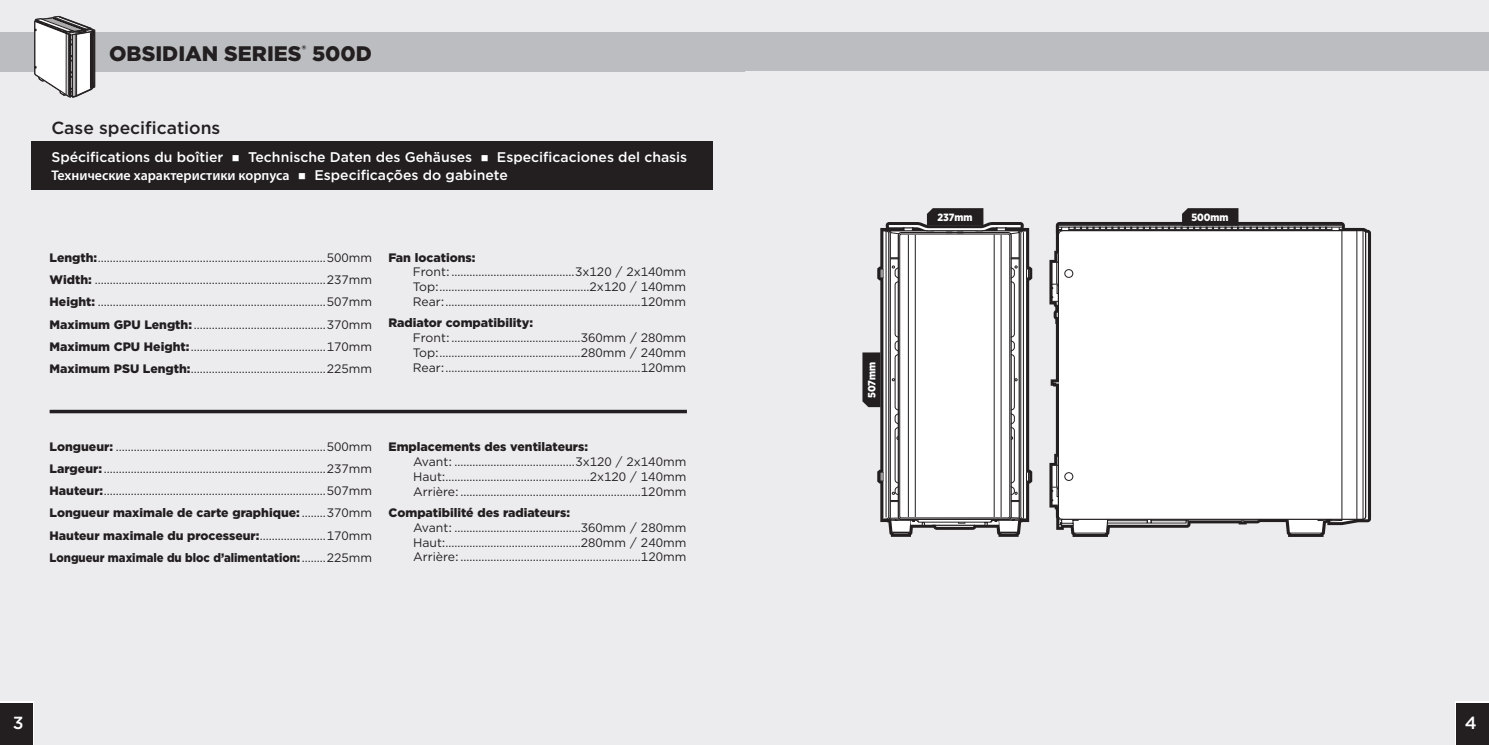
<style>
.page{position:relative;width:1489px;height:745px;background:#fff}
.page>*{position:absolute;margin:0;border:0;box-sizing:border-box;transform-origin:0 0}
.t1{font:900 21px "Gotham";color:#231f20}
.t2{font:500 17.5px "Gotham";color:#231f20}
.t3{font:500 17.5px "Gotham";color:#fff}
.t4{font:500 14px "Gotham";color:#fff}
.t5{font:600 14px "Myriad Pro";color:#fff}
.t6{font:12.25px/22.2px "Gotham";color:#231f20;text-align:justify}
.t7{font:900 12.25px "Gotham";color:#231f20}
.t8{font:900 10.5px "Gotham Narrow";color:#fff}
.s1{font-family:"Gotham";font-weight:500}
.s2{font-weight:900}
</style>
<div class="page">
<div style="left:0;top:0;width:1488px;height:744px;background:#ececee"></div>
<div style="left:0;top:32px;width:1488px;height:40px;background:#bcbdc0"></div>
<svg style="left:34px;top:16px;width:61px;height:82px"></svg>
<div style="left:32px;top:142px;width:681px;height:48px;background:#231f20"></div>
<svg style="left:889px;top:228px;width:143px;height:308px"></svg>
<svg style="left:1049px;top:222px;width:321px;height:314px;background:#e4e3e4"></svg>
<hr style="left:1058px;top:230px;width:305px;height:1px;background:#231f20">
<svg style="left:1359px;top:229px;width:7px;height:291px;background:#c5c4c4"></svg>
<hr style="left:1362px;top:231px;width:1px;height:288px;background:#231f20">
<hr style="left:1356px;top:230px;width:1px;height:288px;background:#231f20">
<hr style="left:1341px;top:230px;width:1px;height:288px;background:#231f20">
<hr style="left:1061px;top:518px;width:301px;height:1px;background:#231f20">
<svg style="left:1057px;top:515px;width:285px;height:18px"></svg>
<hr style="left:1057px;top:454px;width:1px;height:56px;background:#231f20">
<div style="left:1051px;top:225px;width:291px;height:262px;background:#fff"></div>
<svg style="left:1068px;top:208px;width:264px;height:23px"></svg>
<svg style="left:862px;top:208px;width:167px;height:325px;background:#d1d0d1"></svg>
<svg style="left:50px;top:409px;width:637px;height:4px;background:#4a4748"></svg>
<div style="left:1454px;top:701px;width:34px;height:43px;background:#fff"></div>
<div style="left:1456px;top:702px;width:32px;height:42px;background:#231f20"></div>
<div style="left:0;top:701px;width:34px;height:43px;background:#231f20"></div>
<h1 class="t1" style="left:109px;top:39px;width:264px">OBSIDIAN SERIES<sup>®</sup> 500D</h1>
<h2 class="t2" style="left:51px;top:116px;width:170px">Case specifications</h2>
<p class="t4" style="left:51px;top:148px;width:637px">Spécifications du boîtier ■ Technische Daten des Gehäuses ■ Especificaciones del chasis</p>
<p class="t5" style="left:51px;top:166px;width:458px">Технические характеристики корпуса ■ <span class="s1">Especificações do gabinete</span></p>
<p class="t6" style="left:50px;top:246px;width:324px"><span class="s2">Length:</span>............................................................................500mm <span class="s2">Width:</span> .............................................................................237mm <span class="s2">Height:</span> ............................................................................507mm <span class="s2">Maximum GPU Length:</span>............................................370mm <span class="s2">Maximum CPU Height:</span>.............................................170mm <span class="s2">Maximum PSU Length:</span>.............................................225mm</p>
<p class="t7" style="left:388px;top:248px;width:89px">Fan locations:</p>
<p class="t6" style="left:413px;top:264px;width:275px;line-height:14.9px">Front:.........................................3x120 / 2x140mm Top:..................................................2x120 / 140mm Rear:.................................................................120mm</p>
<p class="t7" style="left:388px;top:314px;width:146px">Radiator compatibility:</p>
<p class="t6" style="left:413px;top:330px;width:275px;line-height:14.9px">Front:...........................................360mm / 280mm Top:...............................................280mm / 240mm Rear:.................................................................120mm</p>
<p class="t6" style="left:50px;top:435px;width:324px"><span class="s2">Longueur:</span> ......................................................................500mm <span class="s2">Largeur:</span>..........................................................................237mm <span class="s2">Hauteur:</span>..........................................................................507mm <span class="s2">Longueur maximale de carte graphique:</span> ........370mm <span class="s2">Hauteur maximale du processeur:</span>......................170mm <span class="s2">Longueur maximale du bloc d’alimentation:</span>........225mm</p>
<p class="t7" style="left:388px;top:438px;width:201px">Emplacements des ventilateurs:</p>
<p class="t6" style="left:413px;top:453px;width:275px;line-height:14.9px">Avant: ........................................3x120 / 2x140mm Haut:................................................2x120 / 140mm Arrière: ............................................................120mm</p>
<p class="t7" style="left:388px;top:503px;width:183px">Compatibilité des radiateurs:</p>
<p class="t6" style="left:413px;top:519px;width:275px;line-height:14.9px">Avant: ..........................................360mm / 280mm Haut:.............................................280mm / 240mm Arrière: ............................................................120mm</p>
<p class="t8" style="left:865px;top:398px;width:37px;rotate:-90deg">507mm</p>
<p class="t8" style="left:937px;top:210px;width:36px">237mm</p>
<p class="t8" style="left:1191px;top:210px;width:39px">500mm</p>
<h2 class="t3" style="left:13px;top:711px;width:12px">3</h2>
<h2 class="t3" style="left:1464px;top:711px;width:13px">4</h2>
</div>
